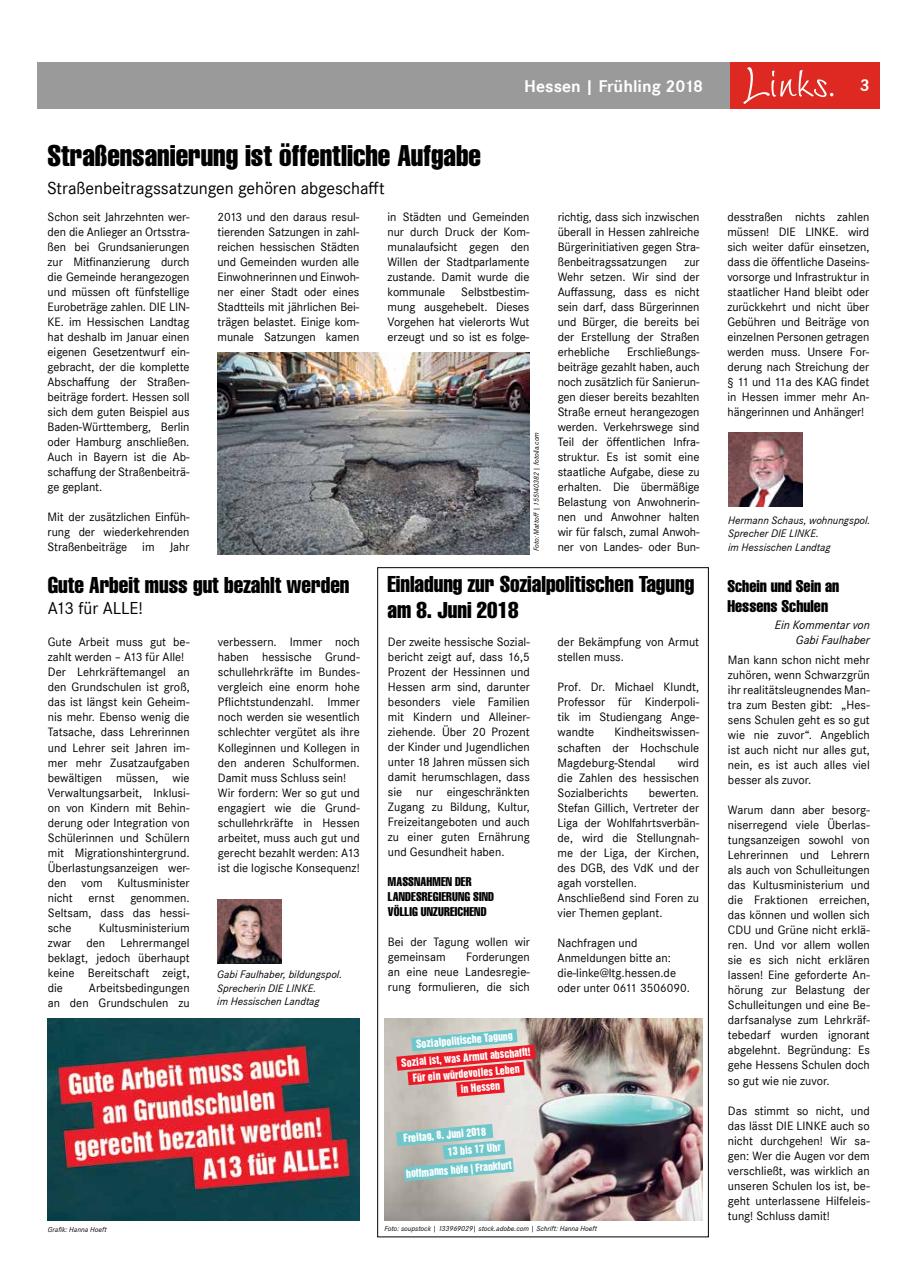
<style>
.page{position:relative;width:915px;height:1287px;background:#fff}
.page>*{position:absolute;margin:0;border:0;box-sizing:border-box;transform-origin:0 0}
.t1{font:62.5px "Wiesbaden Swing LT Std";color:#fff}
.t2{font:29.38px "Helvetica LT Std Comp";color:#000}
.t3{font:22.5px/26.2px "Helvetica LT Std Comp";color:#000}
.t4{font:17.88px "Corporate S";letter-spacing:-.005em;color:#000}
.t5{font:700 17.5px "Corporate S";color:#fff}
.t6{font:16.62px/20px "Helvetica LT Std Comp";color:#000}
.t7{font:12.5px/15px "Corporate S";color:#000;text-align:justify}
.t8{font:12.5px/15px "Helvetica LT Std Comp";letter-spacing:.015em;color:#000}
.t9{font:italic 12.5px/15px "Corporate S";color:#000;text-align:right}
.t10{font:italic 11.25px/13.5px "Corporate S";color:#000}
.t11{font:10.25px/16.1px "Helvetica Inserat";color:#fff;text-align:center}
.t12{font:italic 7.5px "Corporate S";color:#000}
</style>
<div class="page">
<div style="left:38px;top:62px;width:691px;height:47px;background:#9a9a9a"></div>
<div style="left:729px;top:62px;width:150px;height:47px;background:#de2922"></div>
<img style="left:48px;top:1018px;width:311px;height:202px">
<img style="left:217px;top:899px;width:64px;height:64px">
<img style="left:217px;top:353px;width:312px;height:201px">
<img style="left:728px;top:432px;width:74px;height:74px">
<img style="left:384px;top:1018px;width:318px;height:202px">
<svg style="left:396px;top:1028px;width:139px;height:68px;background:#cc7b7e"></svg>
<svg style="left:396px;top:1123px;width:117px;height:58px;background:#98c6c5"></svg>
<h1 class="t1" style="left:744px;top:47px;width:94px">Links.</h1>
<h3 class="t5" style="left:524px;top:76px;width:180px">Hessen | Frühling 2018</h3>
<h3 class="t5" style="left:859px;top:75px;width:11px">3</h3>
<h2 class="t2" style="left:47px;top:136px;width:435px">Straßensanierung ist öffentliche Aufgabe</h2>
<h3 class="t4" style="left:47px;top:178px;width:339px">Straßenbeitragssatzungen gehören abgeschafft</h3>
<p class="t7" style="left:48px;top:209px;width:143px">Schon seit Jahrzehnten wer&shy;den die Anlieger an Ortsstra&shy;ßen bei Grundsanierungen zur Mitfinanzierung durch die Gemeinde herangezogen und müssen oft fünfstellige Eurobeträge zahlen. DIE LIN-KE. im Hessischen Landtag hat deshalb im Januar einen eigenen Gesetzentwurf ein&shy;gebracht, der die komplette Abschaffung der Straßen&shy;beiträge fordert. Hessen soll sich dem guten Beispiel aus Baden-Württemberg, Berlin oder Hamburg anschließen.<br>Auch in Bayern ist die Ab&shy;schaffung der Straßenbeiträ&shy;ge geplant.</p>
<p class="t7" style="left:48px;top:509px;width:143px">Mit der zusätzlichen Einfüh&shy;rung der wiederkehrenden Straßenbeiträge im Jahr</p>
<p class="t7" style="left:217px;top:209px;width:143px">2013 und den daraus resul&shy;tierenden Satzungen in zahl&shy;reichen hessischen Städten und Gemeinden wurden alle Einwohnerinnen und Einwoh&shy;ner einer Stadt oder eines Stadtteils mit jährlichen Bei&shy;trägen belastet. Einige kom&shy;munale Satzungen kamen</p>
<p class="t7" style="left:387px;top:209px;width:143px">in Städten und Gemeinden nur durch Druck der Kom&shy;munalaufsicht gegen den Willen der Stadtparlamente zustande. Damit wurde die kommunale</p>
<p class="t7" style="left:387px;top:284px;width:143px;text-indent:74px">Selbstbestim&shy;mung ausgehebelt. Dieses Vorgehen hat vielerorts Wut erzeugt und so ist es folge-</p>
<p class="t12" style="left:532px;top:551px;width:121px;rotate:-90deg">Foto: Mattoff | 155140382 | fotolia.com</p>
<p class="t7" style="left:557px;top:209px;width:143px">richtig, dass sich inzwischen überall in Hessen zahlreiche Bürgerinitiativen gegen Stra&shy;ßenbeitragssatzungen</p>
<p class="t7" style="left:557px;top:254px;width:143px;text-indent:127px">zur Wehr setzen. Wir sind der Auffassung, dass es nicht sein darf, dass Bürgerinnen und Bürger, die bereits bei der Erstellung der Straßen erhebliche</p>
<p class="t7" style="left:557px;top:344px;width:143px;text-indent:69px">Erschließungs&shy;beiträge gezahlt haben, auch noch zusätzlich für Sanierun&shy;gen dieser bereits bezahlten Straße erneut herangezogen werden. Verkehrswege sind Teil der öffentlichen Infra&shy;struktur. Es ist somit eine staatliche Aufgabe, diese zu erhalten. Die übermäßige Belastung von Anwohnerin&shy;nen und Anwohner halten wir für falsch, zumal Anwoh&shy;ner von Landes- oder Bun-</p>
<h3 class="t3" style="left:48px;top:571px;width:303px">Gute Arbeit muss gut bezahlt werden</h3>
<h3 class="t4" style="left:48px;top:598px;width:97px">A13 für ALLE!</h3>
<p class="t7" style="left:48px;top:634px;width:143px;text-align:left">Gute Arbeit muss gut be&shy;zahlt werden – A13 für Alle!<br>Der Lehrkräftemangel an den Grundschulen ist groß, das ist längst kein Geheim&shy;nis mehr. Ebenso wenig die<br>Tatsache, dass Lehrerinnen und Lehrer seit Jahren im&shy;mer mehr Zusatzaufgaben bewältigen müssen, wie<br>Verwaltungsarbeit, Inklusi&shy;on von Kindern mit Behin&shy;derung oder Integration von<br>Schülerinnen und Schülern mit Migrationshintergrund.<br>Überlastungsanzeigen wer&shy;den vom Kultusminister nicht</p>
<p class="t7" style="left:218px;top:634px;width:143px;text-align:left">verbessern. Immer noch haben hessische Grund&shy;schullehrkräfte im Bundes&shy;vergleich eine enorm hohe<br>Pflichtstundenzahl. Immer noch werden sie wesentlich schlechter vergütet als ihre<br>Kolleginnen und Kollegen in den anderen Schulformen.<br>Damit muss Schluss sein!<br>Wir fordern: Wer so gut und engagiert wie die Grund&shy;schullehrkräfte in Hessen arbeitet, muss auch gut und gerecht bezahlt werden: A13 ist die logische Konsequenz!</p>
<p class="t7" style="left:88px;top:889px;width:28px">ernst</p>
<p class="t7" style="left:48px;top:889px;width:143px;text-indent:83px">genommen.<br>Seltsam, dass das hessi&shy;sche</p>
<p class="t7" style="left:48px;top:919px;width:143px;text-indent:51px">Kultusministerium zwar den Lehrermangel beklagt, jedoch überhaupt keine Bereitschaft zeigt, die</p>
<p class="t10" style="left:217px;top:968px;width:126px">Gabi Faulhaber, bildungspol.<br>Sprecherin DIE LINKE.<br>im Hessischen Landtag</p>
<p class="t7" style="left:48px;top:979px;width:143px;text-align:right">Arbeitsbedingungen<br>an den Grundschulen zu</p>
<p class="t12" style="left:48px;top:1225px;width:60px">Grafik: Hanna Hoeft</p>
<h3 class="t3" style="left:387px;top:570px;width:308px">Einladung zur Sozialpolitischen Tagung am 8. Juni 2018</h3>
<p class="t7" style="left:388px;top:634px;width:143px">Der zweite hessische Sozial&shy;bericht zeigt auf, dass 16,5<br>Prozent der Hessinnen und Hessen arm sind, darunter besonders viele Familien mit Kindern und Alleiner&shy;ziehende. Über 20 Prozent der Kinder und Jugendlichen unter 18 Jahren müssen sich damit herumschlagen, dass sie nur eingeschränkten Zugang zu Bildung, Kultur, Freizeitangeboten und auch zu einer guten Ernährung und Gesundheit haben.</p>
<p class="t8" style="left:388px;top:873px;width:107px">MASSNAHMEN DER<br>LANDESREGIERUNG SIND<br>VÖLLIG UNZUREICHEND</p>
<p class="t7" style="left:388px;top:934px;width:143px">Bei der Tagung wollen wir gemeinsam</p>
<p class="t7" style="left:388px;top:949px;width:143px;text-indent:78px">Forderungen an eine neue Landesregie&shy;rung formulieren, die sich</p>
<p class="t11" style="left:415px;top:1036px;width:99px;rotate:-5deg">Sozialpolitische Tagung</p>
<p class="t11" style="left:400px;top:1055px;width:131px;rotate:-5deg">Sozial ist, was Armut abschafft!<br>Für ein würdevolles Leben</p>
<p class="t11" style="left:460px;top:1081px;width:41px;rotate:-5deg">in Hessen</p>
<p class="t11" style="left:445px;top:1126px;width:55px;line-height:17.1px;text-align:left;text-indent:-43px;rotate:-5deg">Freitag, 8. Juni 2018<br>13 bis 17 Uhr</p>
<p class="t11" style="left:405px;top:1165px;width:107px;rotate:-5deg">hoffmanns höfe | Frankfurt</p>
<p class="t7" style="left:557px;top:634px;width:143px">der Bekämpfung von Armut stellen muss.</p>
<p class="t7" style="left:557px;top:679px;width:143px">Prof. Dr. Michael Klundt, Professor für Kinderpoli&shy;tik im Studiengang Ange&shy;wandte</p>
<p class="t7" style="left:557px;top:724px;width:143px;text-indent:57px">Kindheitswissen&shy;schaften der Hochschule Magdeburg-Stendal</p>
<p class="t7" style="left:557px;top:754px;width:143px;text-indent:120px">wird die Zahlen des hessischen Sozialberichts</p>
<p class="t7" style="left:557px;top:784px;width:143px;text-align:left;text-indent:91px">bewerten.<br>Stefan Gillich, Vertreter der<br>Liga der Wohlfahrtsverbän&shy;de, wird die Stellungnah&shy;me der Liga, der Kirchen, des DGB, des VdK und der agah vorstellen.<br>Anschließend sind Foren zu vier Themen geplant.</p>
<p class="t7" style="left:557px;top:934px;width:134px;text-align:left">Nachfragen und<br>Anmeldungen bitte an: die-linke@ltg.hessen.de oder unter 0611 3506090.</p>
<p class="t12" style="left:384px;top:1223px;width:214px">Foto: soupstock | 133969029| stock.adobe.com | Schrift: Hanna Hoeft</p>
<p class="t7" style="left:727px;top:209px;width:143px">desstraßen nichts zahlen müssen! DIE LINKE. wird sich weiter dafür einsetzen, dass die öffentliche Daseins&shy;vorsorge und Infrastruktur in staatlicher Hand bleibt oder zurückkehrt und nicht über Gebühren und Beiträge von einzelnen Personen getragen werden muss. Unsere For&shy;derung nach Streichung der § 11 und 11a des KAG findet in Hessen immer mehr An&shy;hängerinnen und Anhänger!</p>
<p class="t10" style="left:727px;top:513px;width:144px">Hermann Schaus, wohnungspol.<br>Sprecher DIE LINKE.</p>
<p class="t10" style="left:727px;top:540px;width:104px">im Hessischen Landtag</p>
<h3 class="t6" style="left:727px;top:576px;width:113px">Schein und Sein an<br>Hessens Schulen</h3>
<p class="t9" style="left:774px;top:617px;width:97px">Ein Kommentar von<br>Gabi Faulhaber</p>
<p class="t7" style="left:727px;top:652px;width:143px">Man kann schon nicht mehr zuhören, wenn Schwarzgrün ihr realitätsleugnendes Man&shy;tra zum Besten gibt: „Hes&shy;sens Schulen geht es so gut wie nie zuvor“. Angeblich ist auch nicht nur alles gut, nein, es ist auch alles viel besser als zuvor.</p>
<p class="t7" style="left:727px;top:802px;width:143px">Warum dann aber besorg&shy;niserregend viele Überlas&shy;tungsanzeigen sowohl von Lehrerinnen und Lehrern als auch von Schulleitungen das Kultusministerium und die Fraktionen erreichen, das können und wollen sich CDU und Grüne nicht erklä&shy;ren. Und vor allem wollen sie es sich nicht erklären lassen! Eine geforderte An&shy;hörung zur Belastung der Schulleitungen und eine Be&shy;darfsanalyse zum Lehrkräf&shy;tebedarf wurden ignorant abgelehnt. Begründung: Es gehe Hessens Schulen doch so gut wie nie zuvor.</p>
<p class="t7" style="left:727px;top:1102px;width:143px">Das stimmt so nicht, und das lässt DIE LINKE auch so nicht durchgehen! Wir sa&shy;gen: Wer die Augen vor dem verschließt, was wirklich an unseren Schulen los ist, be&shy;geht unterlassene Hilfeleis&shy;tung! Schluss damit!</p>
</div>
